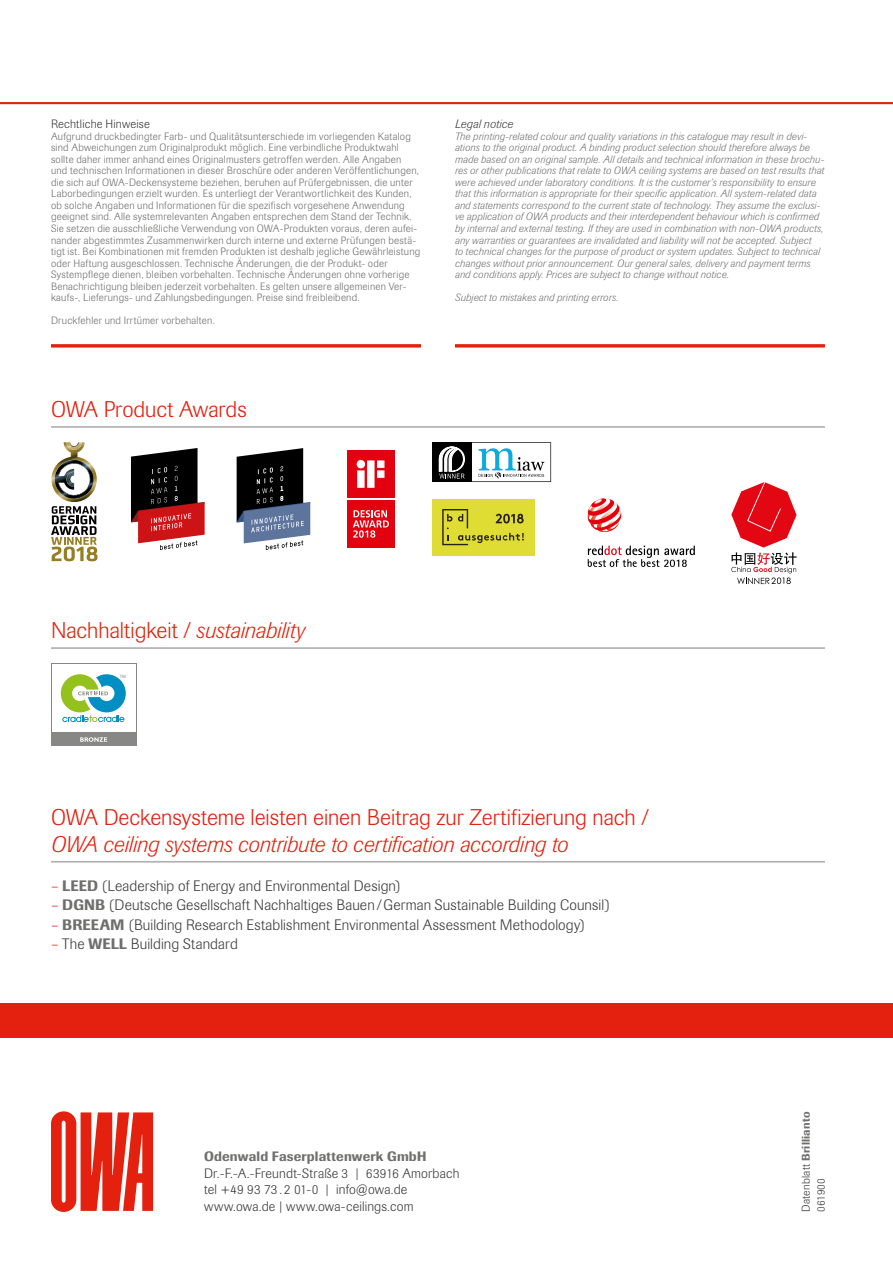
<style>
.page{position:relative;width:893px;height:1263px;background:#fff}
.page>*{position:absolute;margin:0;border:0;box-sizing:border-box;transform-origin:0 0}
.t1{font:300 22.5px "Imago Pro";color:#e4200e}
.t2{font:italic 300 22.5px "Imago Pro";color:#e4200e}
.t3{font:300 15px "Imago Pro";letter-spacing:.01em;color:#3b3b3a}
.t4{font:300 13.5px/16.5px "Imago Pro";letter-spacing:.015em;color:#3b3b3a}
.t5{font:500 13.5px "Imago Pro";letter-spacing:.01em;color:#6f6f6e}
.t6{font:300 12px "Imago Pro";letter-spacing:.015em;color:#3b3b3a}
.t7{font:italic 300 12px "Imago Pro";letter-spacing:.015em;color:#3b3b3a}
.t8{font:300 11.25px/15px "Imago Pro";letter-spacing:.02em;color:#3b3b3a}
.t9{font:300 10.5px/11.6px "Imago Pro";letter-spacing:.02em;color:#6f6f6e}
.t10{font:italic 300 10.5px/11.6px "Imago Pro";letter-spacing:.02em;color:#6f6f6e}
.t11{font:4.65px "Droid Sans";color:#888889}
.s1{font-style:italic}
.s2{color:#e4200e}
.s3{font-weight:500;color:#6f6f6e}
</style>
<div class="page">
<div style="left:0;top:1003px;width:893px;height:34px;background:#e4200e"></div>
<hr style="left:0;top:102px;width:893px;height:2px;background:#e4200e">
<svg style="left:51px;top:1111px;width:102px;height:101px"></svg>
<hr style="left:51px;top:426px;width:774px;height:2px;background:#b1b2b3">
<hr style="left:51px;top:647px;width:774px;height:2px;background:#b1b2b3">
<hr style="left:51px;top:861px;width:774px;height:2px;background:#b1b2b3">
<img style="left:51px;top:442px;width:46px;height:60px">
<svg style="left:67px;top:442px;width:15px;height:8px"></svg>
<svg style="left:55px;top:460px;width:39px;height:39px"></svg>
<svg style="left:51px;top:506px;width:46px;height:55px"></svg>
<svg style="left:131px;top:448px;width:74px;height:102px"></svg>
<svg style="left:588px;top:498px;width:33px;height:34px"></svg>
<svg style="left:588px;top:546px;width:107px;height:21px"></svg>
<div style="left:51px;top:733px;width:85px;height:13px;background:#878786"></div>
<svg style="left:51px;top:663px;width:85px;height:69px"></svg>
<div style="left:52px;top:664px;width:83px;height:68px;background:#fff"></div>
<svg style="left:61px;top:674px;width:65px;height:48px"></svg>
<svg style="left:80px;top:737px;width:27px;height:5px"></svg>
<svg style="left:237px;top:448px;width:73px;height:102px"></svg>
<svg style="left:731px;top:482px;width:65px;height:102px"></svg>
<div style="left:432px;top:442px;width:40px;height:40px;background:#000"></div>
<svg style="left:472px;top:442px;width:79px;height:40px"></svg>
<svg style="left:439px;top:446px;width:26px;height:32px"></svg>
<div style="left:432px;top:499px;width:102px;height:56px;background:#dfdd34"></div>
<svg style="left:442px;top:509px;width:82px;height:36px"></svg>
<div style="left:345px;top:448px;width:52px;height:102px;background:linear-gradient(to right,#fff,#fff)"></div>
<div style="left:347px;top:450px;width:47px;height:48px;background:#e3000f"></div>
<div style="left:347px;top:500px;width:47px;height:47px;background:#e3000f"></div>
<svg style="left:345px;top:460px;width:52px;height:78px"></svg>
<svg style="left:51px;top:344px;width:370px;height:4px"></svg>
<svg style="left:455px;top:344px;width:370px;height:4px"></svg>
<p class="t6" style="left:51px;top:116px;width:100px">Rechtliche Hinweise</p>
<p class="t9" style="left:51px;top:130px;width:371px">Aufgrund druckbedingter Farb- und Qualitätsunterschiede im vorliegenden Katalog sind Abweichungen zum Originalprodukt möglich. Eine verbindliche Produktwahl sollte daher immer anhand eines Originalmusters getroffen werden. Alle Angaben und technischen Informationen in dieser Broschüre oder anderen Veröffentlichungen, die sich auf OWA-Deckensysteme beziehen, beruhen auf Prüfergebnissen, die unter Laborbedingungen erzielt wurden. Es unterliegt der Verantwortlichkeit des Kunden, ob solche Angaben und Informationen für die spezifisch vorgesehene Anwendung geeignet sind. Alle systemrelevanten Angaben entsprechen dem Stand der Technik.<br>Sie setzen die ausschließliche Verwendung von OWA-Produkten voraus, deren aufei&shy;nander abgestimmtes Zusammenwirken durch interne und externe Prüfungen bestä&shy;tigt ist. Bei Kombina tionen mit fremden Produkten ist deshalb jegliche Gewährleistung oder Haftung ausgeschlossen. Technische Änderungen, die der Produkt- oder Systempflege dienen, bleiben vorbehalten. Technische Änderungen ohne vorherige Benachrichtigung bleiben jederzeit vorbehalten. Es gelten unsere allgemeinen Ver&shy;kaufs-, Lieferungs- und Zahlungsbe dingungen. Preise sind freibleibend.</p>
<p class="t9" style="left:51px;top:315px;width:165px">Druckfehler und Irrtümer vorbehalten.</p>
<h1 class="t1" style="left:51px;top:394px;width:197px">OWA Product Awards</h1>
<p class="t7" style="left:455px;top:116px;width:60px">Legal notice</p>
<p class="t10" style="left:455px;top:130px;width:371px">The printing-related colour and quality variations in this catalogue may result in devi&shy;ations to the original product. A binding product selection should therefore always be made based on an original sample. All details and technical information in these brochu&shy;res or other publications that relate to OWA ceiling systems are based on test results that were achieved under laboratory conditions. It is the customer’s responsibility to ensure that this information is appropriate for their specific application. All system-related data and statements correspond to the current state of technology. They assume the exclusi&shy;ve application of OWA products and their interdependent behaviour which is confirmed by internal and external testing. If they are used in combination with non-OWA products, any warranties or guarantees are invalidated and liability will not be accepted. Subject<br>to technical changes for the purpose of product or system updates. Subject to technical changes without prior announcement. Our general sales, delivery and payment terms and conditions apply. Prices are subject to change without notice.</p>
<p class="t10" style="left:455px;top:292px;width:165px">Subject to mistakes and printing errors.</p>
<h1 class="t1" style="left:51px;top:615px;width:256px">Nachhaltigkeit / <span class="s1">sustainability</span></h1>
<p class="t11" style="left:120px;top:674px;width:8px">TM</p>
<h1 class="t1" style="left:51px;top:802px;width:599px">OWA Deckensysteme leisten einen Beitrag zur Zertifizierung nach /</h1>
<h1 class="t2" style="left:51px;top:829px;width:519px">OWA ceiling systems contribute to certification according to</h1>
<h2 class="t3" style="left:51px;top:876px;width:351px"><span class="s2">–</span> <span class="s3">LEED</span> (Leadership of Energy and Environmental Design)</h2>
<h2 class="t3" style="left:51px;top:895px;width:561px"><span class="s2">–</span> <span class="s3">DGNB</span> (Deutsche Gesellschaft Nachhaltiges Bauen / German Sustainable Building Counsil)</h2>
<h2 class="t3" style="left:51px;top:915px;width:536px"><span class="s2">–</span> <span class="s3">BREEAM</span> (Building Research Establishment Environmental Assessment Methodology)</h2>
<h2 class="t3" style="left:51px;top:934px;width:188px"><span class="s2">–</span> The <span class="s3">WELL</span> Building Standard</h2>
<p class="t5" style="left:204px;top:1148px;width:224px">Odenwald Faserplattenwerk GmbH</p>
<p class="t4" style="left:204px;top:1164px;width:257px">Dr.-F.-A.-Freundt-Straße 3 | 63916 Amorbach tel +49 93 73 . 2 01-0 | info@owa.de www.owa.de | www.owa-ceilings.com</p>
<p class="t8" style="left:798px;top:1212px;width:102px;rotate:-90deg">Datenblatt <span class="s3">Brillianto<br></span>061900</p>
</div>
